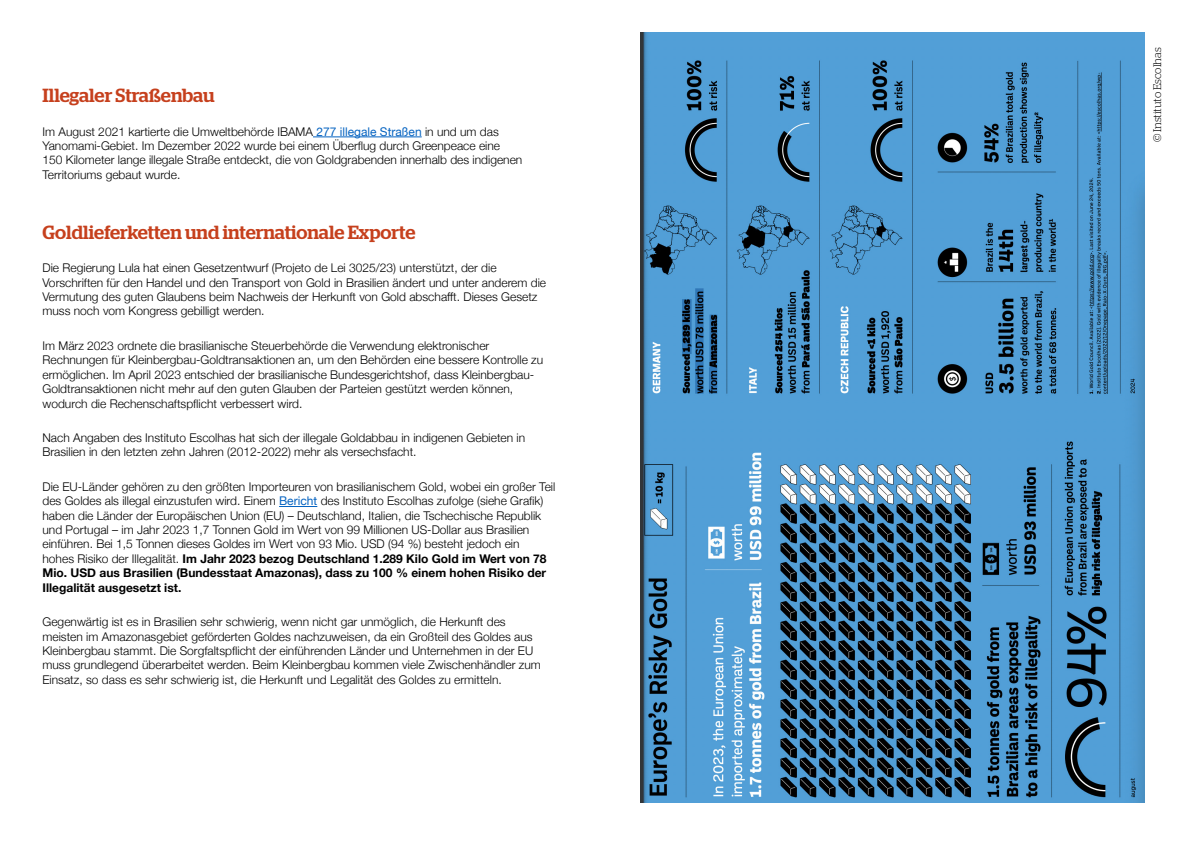
<style>
.page{position:relative;width:1191px;height:842px;background:#fff}
.page>*{position:absolute;margin:0;border:0;box-sizing:border-box;transform-origin:0 0}
.t1{font:500 19px "Stag";color:#c6401d}
.t2{font:300 12px/14.4px "Helvetica Neue";color:#000}
.t3{font:300 11px "Stag";color:#000}
.s1{font-weight:400;color:#0563c1}
.s2{font-weight:700}
</style>
<div class="page">
<hr style="left:313px;top:137px;width:109px;height:1px;background:#0563c1">
<hr style="left:279px;top:506px;width:38px;height:1px;background:#0563c1">
<img style="left:641px;top:33px;width:504px;height:769px">
<h1 class="t1" style="left:43px;top:84px;width:174px">Illegaler Straßenbau</h1>
<p class="t2" style="left:43px;top:123px;width:481px">Im August 2021 kartierte die Umweltbehörde IBAMA <span class="s1">277 illegale Straßen</span> in und um das Yanomami-Gebiet. Im Dezember 2022 wurde bei einem Überflug durch Greenpeace eine 150 Kilometer lange illegale Straße entdeckt, die von Goldgrabenden innerhalb des indigenen Territoriums gebaut wurde.</p>
<h1 class="t1" style="left:43px;top:221px;width:374px">Goldlieferketten und internationale Exporte</h1>
<p class="t2" style="left:43px;top:260px;width:505px">Die Regierung Lula hat einen Gesetzentwurf (Projeto de Lei 3025/23) unterstützt, der die Vorschriften für den Handel und den Transport von Gold in Brasilien ändert und unter anderem die Vermutung des guten Glaubens beim Nachweis der Herkunft von Gold abschafft. Dieses Gesetz muss noch vom Kongress gebilligt werden.</p>
<p class="t2" style="left:43px;top:338px;width:502px">Im März 2023 ordnete die brasilianische Steuerbehörde die Verwendung elektronischer Rechnungen für Kleinbergbau-Goldtransaktionen an, um den Behörden eine bessere Kontrolle zu ermöglichen. Im April 2023 entschied der brasilianische Bundesgerichtshof, dass Kleinbergbau-Goldtransaktionen nicht mehr auf den guten Glauben der Parteien gestützt werden können, wodurch die Rechenschaftspflicht verbessert wird.</p>
<p class="t2" style="left:43px;top:430px;width:484px">Nach Angaben des Instituto Escolhas hat sich der illegale Goldabbau in indigenen Gebieten in<br>Brasilien in den letzten zehn Jahren (2012-2022) mehr als versechsfacht.</p>
<p class="t2" style="left:43px;top:478px;width:514px">Die EU-Länder gehören zu den größten Importeuren von brasilianischem Gold, wobei ein großer Teil des Goldes als illegal einzustufen wird. Einem <span class="s1">Bericht</span> des Instituto Escolhas zufolge (siehe Grafik) haben die Länder der Europäischen Union (EU) – Deutschland, Italien, die Tschechische Republik und Portugal – im Jahr 2023 1,7 Tonnen Gold im Wert von 99 Millionen US-Dollar aus Brasilien einführen. Bei 1,5 Tonnen dieses Goldes im Wert von 93 Mio. USD (94 %) besteht jedoch ein<br>hohes Risiko der Illegalität. <span class="s2">Im Jahr 2023 bezog Deutschland 1.289 Kilo Gold im Wert von 78<br>Mio. USD aus Brasilien (Bundesstaat Amazonas), dass zu 100 % einem hohen Risiko der Illegalität ausgesetzt ist.</span></p>
<p class="t2" style="left:43px;top:614px;width:500px">Gegenwärtig ist es in Brasilien sehr schwierig, wenn nicht gar unmöglich, die Herkunft des meisten im Amazonasgebiet geförderten Goldes nachzuweisen, da ein Großteil des Goldes aus Kleinbergbau stammt. Die Sorgfaltspflicht der einführenden Länder und Unternehmen in der EU muss grundlegend überarbeitet werden. Beim Kleinbergbau kommen viele Zwischenhändler zum Einsatz, so dass es sehr schwierig ist, die Herkunft und Legalität des Goldes zu ermitteln.</p>
<p class="t3" style="left:1151px;top:142px;width:97px;rotate:-90deg">© Instituto Escolhas</p>
</div>
